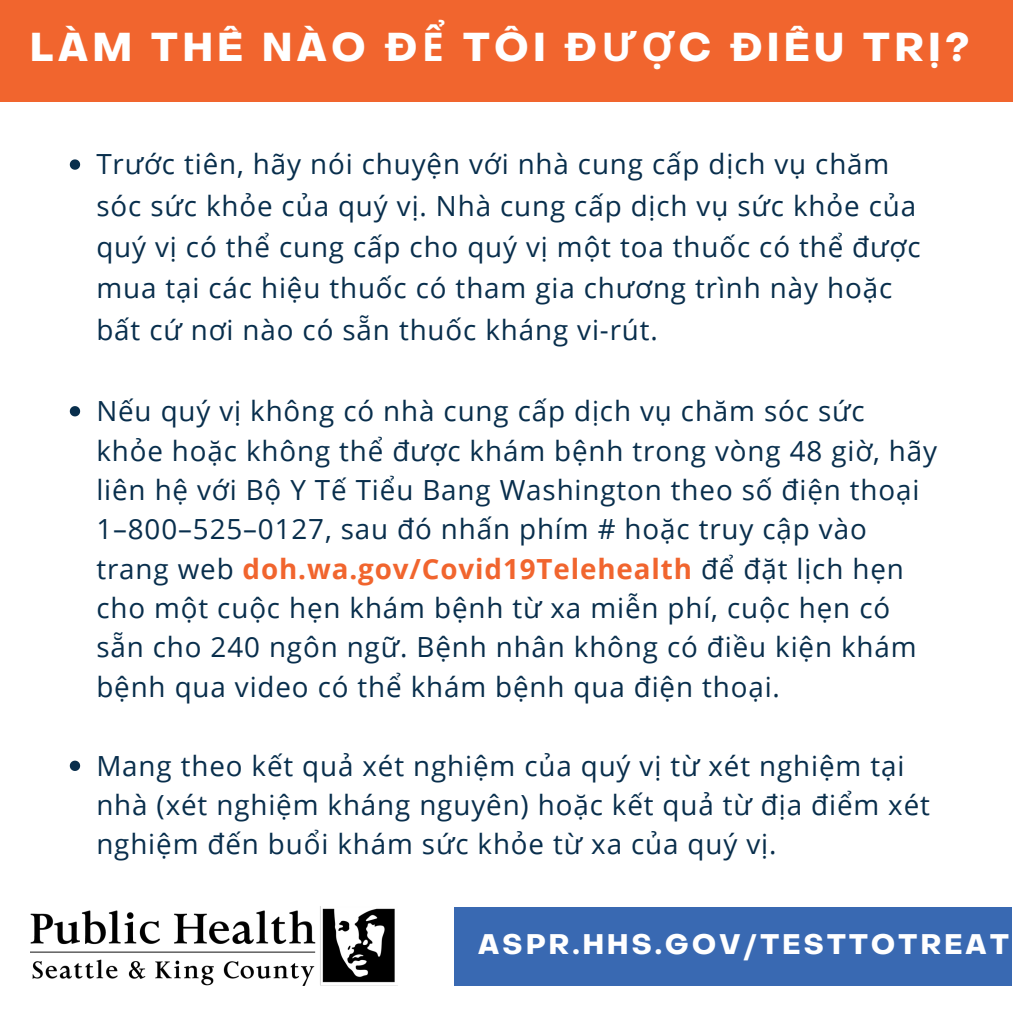
<style>
.page{position:relative;width:1013px;height:1013px;background:#fff}
.page>*{position:absolute;margin:0;border:0;box-sizing:border-box;transform-origin:0 0}
.t1{font:700 39.5px "Object Sans";letter-spacing:.12em;color:#fff}
.t2{font:27.75px/39.4px "Open Sans";letter-spacing:.035em;color:#082e4c}
.t3{font:700 27.75px "Object Sans";letter-spacing:.12em;color:#fff}
.s1{font-family:"Noto Sans"}
.s2{font-weight:700;color:#f1652e}
</style>
<div class="page">
<img style="left:30px;top:906px;width:365px;height:79px">
<div style="left:0;top:0;width:1012px;height:101px;background:#f1652e"></div>
<div style="left:455px;top:906px;width:556px;height:79px;background:#3969b2"></div>
<svg style="left:70px;top:159px;width:10px;height:11px"></svg>
<svg style="left:70px;top:406px;width:10px;height:10px"></svg>
<svg style="left:70px;top:760px;width:10px;height:11px"></svg>
<h1 class="t1" style="left:30px;top:31px;width:941px">LÀM THẾ NÀO Đ<span class="s1">Ể</span> TÔI Đ<span class="s1">ƯỢ</span>C ĐIỀU TRỊ?</h1>
<p class="t2" style="left:96px;top:143px;width:825px;line-height:41.2px">Trước tiên, hãy nói chuyện với nhà cung cấp dịch vụ chăm sóc sức khỏe của quý vị. Nhà cung cấp dịch vụ sức khỏe của quý vị có thể cung cấp cho quý vị một toa thuốc có thể được mua tại các hiệu thuốc có tham gia chương trình này hoặc bất cứ nơi nào có sẵn thuốc kháng vi-rút.</p>
<p class="t2" style="left:96px;top:390px;width:842px">Nếu quý vị không có nhà cung cấp dịch vụ chăm sóc sức khỏe hoặc không thể được khám bệnh trong vòng 48 giờ, hãy liên hệ với Bộ Y Tế Tiểu Bang Washington theo số điện thoại 1–800–525–0127, sau đó nhấn phím # hoặc truy cập vào trang web <span class="s2">doh.wa.gov/Covid19Telehealth</span> để đặt lịch hẹn cho một cuộc hẹn khám bệnh từ xa miễn phí, cuộc hẹn có sẵn cho 240 ngôn ngữ. Bệnh nhân không có điều kiện khám bệnh qua video có thể khám bệnh qua điện thoại.</p>
<p class="t2" style="left:96px;top:745px;width:835px">Mang theo kết quả xét nghiệm của quý vị từ xét nghiệm tại nhà (xét nghiệm kháng nguyên) hoặc kết quả từ địa điểm xét nghiệm đến buổi khám sức khỏe từ xa của quý vị.</p>
<p class="t3" style="left:478px;top:933px;width:532px">ASPR.HHS.GOV/TESTTOTREAT</p>
</div>
